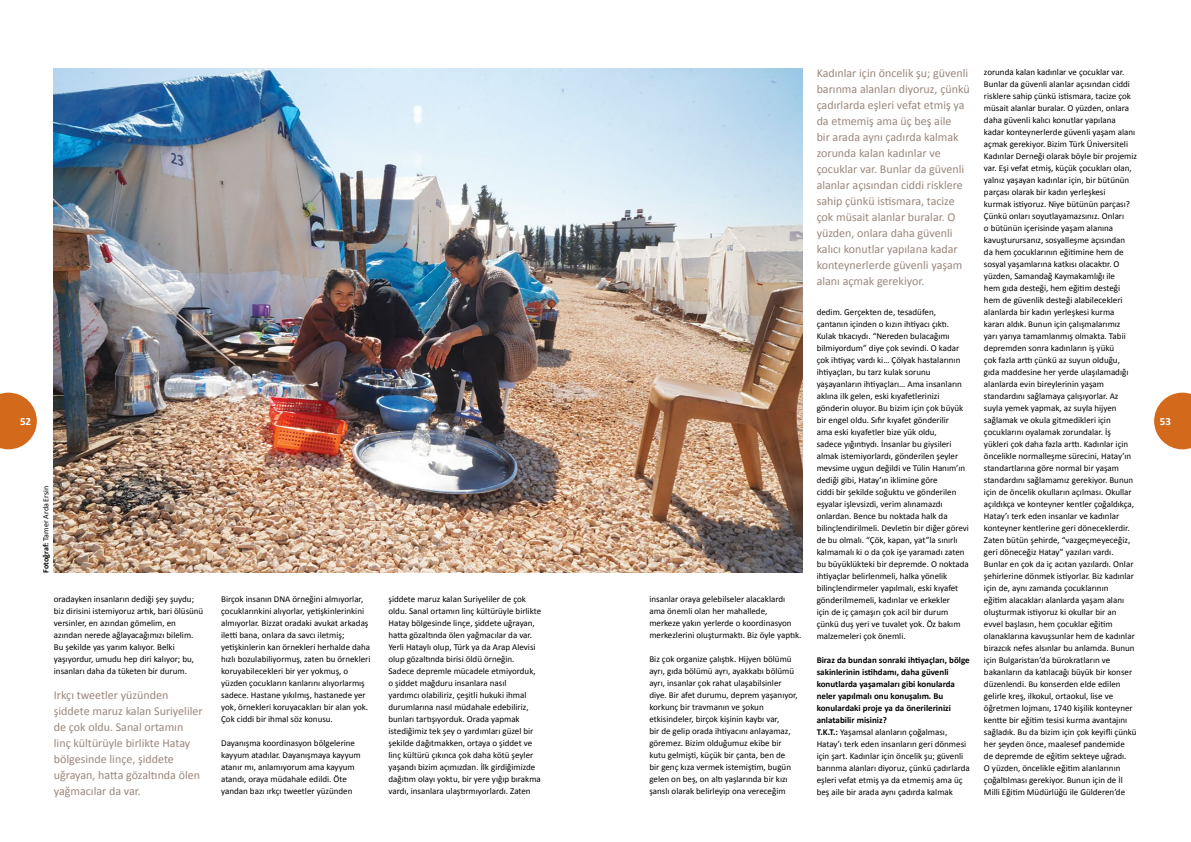
<style>
.page{position:relative;width:1191px;height:842px;background:#fff}
.page>*{position:absolute;margin:0;border:0;box-sizing:border-box;transform-origin:0 0}
.t1{font:12px/16px "Calibri";color:#99877d}
.t2{font:700 11px "Calibri";color:#fff}
.t3{font:9px/12px "Calibri";color:#000}
.t4{font:8px "Calibri";color:#000}
.s1{font-weight:700}
</style>
<div class="page">
<svg style="left:0;top:393px;width:37px;height:56px;background:#da8140"></svg>
<svg style="left:1154px;top:393px;width:37px;height:56px;background:#da8140"></svg>
<img style="left:54px;top:68px;width:748px;height:505px">
<p class="t3" style="left:984px;top:66px;width:155px">zorunda kalan kadınlar ve çocuklar var.<br>Bunlar da güvenli alanlar açısından ciddi risklere sahip çünkü istismara, tacize çok müsait alanlar buralar. O yüzden, onlara daha güvenli kalıcı konutlar yapılana kadar konteynerlerde güvenli yaşam alanı açmak gerekiyor. Bizim Türk Üniversiteli Kadınlar Derneği olarak böyle bir projemiz var. Eşi vefat etmiş, küçük çocukları olan, yalnız yaşayan kadınlar için, bir bütünün parçası olarak bir kadın yerleşkesi<br>kurmak istiyoruz. Niye bütünün parçası?<br>Çünkü onları soyutlayamazsınız. Onları<br>o bütünün içerisinde yaşam alanına kavuşturursanız, sosyalleşme açısından<br>da hem çocuklarının eğitimine hem de sosyal yaşamlarına katkısı olacaktır. O yüzden, Samandağ Kaymakamlığı ile<br>hem gıda desteği, hem eğitim desteği hem de güvenlik desteği alabilecekleri alanlarda bir kadın yerleşkesi kurma kararı aldık. Bunun için çalışmalarımız<br>yarı yarıya tamamlanmış olmakta. Tabii depremden sonra kadınların iş yükü<br>çok fazla arttı çünkü az suyun olduğu, gıda maddesine her yerde ulaşılamadığı alanlarda evin bireylerinin yaşam standardını sağlamaya çalışıyorlar. Az suyla yemek yapmak, az suyla hijyen sağlamak ve okula gitmedikleri için çocuklarını oyalamak zorundalar. İş yükleri çok daha fazla arttı. Kadınlar için öncelikle normalleşme sürecini, Hatay’ın standartlarına göre normal bir yaşam standardını sağlamamız gerekiyor. Bunun için de öncelik okulların açılması. Okullar açıldıkça ve konteyner kentler çoğaldıkça, Hatay’ı terk eden insanlar ve kadınlar konteyner kentlerine geri döneceklerdir.<br>Zaten bütün şehirde, “vazgeçmeyeceğiz, geri döneceğiz Hatay” yazıları vardı.<br>Bunlar en çok da iç acıtan yazılardı. Onlar şehirlerine dönmek istiyorlar. Biz kadınlar için de, aynı zamanda çocuklarının<br>eğitim alacakları alanlarda yaşam alanı oluşturmak istiyoruz ki okullar bir an evvel başlasın, hem çocuklar eğitim olanaklarına kavuşsunlar hem de kadınlar birazcık nefes alsınlar bu anlamda. Bunun için Bulgaristan’da bürokratların ve bakanların da katılacağı büyük bir konser düzenlendi. Bu konserden elde edilen gelirle kreş, ilkokul, ortaokul, lise ve öğretmen lojmanı, 1740 kişilik konteyner kentte bir eğitim tesisi kurma avantajını sağladık. Bu da bizim için çok keyifli çünkü her şeyden önce, maalesef pandemide<br>de depremde de eğitim sekteye uğradı.<br>O yüzden, öncelikle eğitim alanlarının çoğaltılması gerekiyor. Bunun için de İl Milli Eğitim Müdürlüğü ile Gülderen’de</p>
<p class="t1" style="left:816px;top:65px;width:155px">Kadınlar için öncelik şu; güvenli barınma alanları diyoruz, çünkü çadırlarda eşleri vefat etmiş ya da etmemiş ama üç beş aile<br>bir arada aynı çadırda kalmak zorunda kalan kadınlar ve çocuklar var. Bunlar da güvenli alanlar açısından ciddi risklere sahip çünkü istismara, tacize çok müsait alanlar buralar. O yüzden, onlara daha güvenli kalıcı konutlar yapılana kadar konteynerlerde güvenli yaşam alanı açmak gerekiyor.</p>
<p class="t3" style="left:816px;top:306px;width:154px">dedim. Gerçekten de, tesadüfen, çantanın içinden o kızın ihtiyacı çıktı.<br>Kulak tıkacıydı. “Nereden bulacağımı bilmiyordum” diye çok sevindi. O kadar çok ihtiyaç vardı ki… Çölyak hastalarının ihtiyaçları, bu tarz kulak sorunu yaşayanların ihtiyaçları… Ama insanların aklına ilk gelen, eski kıyafetlerinizi gönderin oluyor. Bu bizim için çok büyük bir engel oldu. Sıfır kıyafet gönderilir<br>ama eski kıyafetler bize yük oldu,<br>sadece yığıntıydı. İnsanlar bu giysileri almak istemiyorlardı, gönderilen şeyler mevsime uygun değildi ve Tülin Hanım’ın dediği gibi, Hatay’ın iklimine göre<br>ciddi bir şekilde soğuktu ve gönderilen eşyalar işlevsizdi, verim alınamazdı onlardan. Bence bu noktada halk da bilinçlendirilmeli. Devletin bir diğer görevi de bu olmalı. “Çök, kapan, yat”la sınırlı kalmamalı ki o da çok işe yaramadı zaten bu büyüklükteki bir depremde. O noktada ihtiyaçlar belirlenmeli, halka yönelik bilinçlendirmeler yapılmalı, eski kıyafet gönderilmemeli, kadınlar ve erkekler<br>için de iç çamaşırı çok acil bir durum çünkü duş yeri ve tuvalet yok. Öz bakım malzemeleri çok önemli.</p>
<p class="t3" style="left:816px;top:654px;width:155px"><span class="s1">Biraz da bundan sonraki ihtiyaçları, bölge sakinlerinin istihdamı, daha güvenli konutlarda yaşamaları gibi konularda neler yapılmalı onu konuşalım. Bu konulardaki proje ya da önerilerinizi anlatabilir misiniz?<br>T.K.T.:</span> Yaşamsal alanların çoğalması, Hatay’ı terk eden insanların geri dönmesi için şart. Kadınlar için öncelik şu; güvenli barınma alanları diyoruz, çünkü çadırlarda eşleri vefat etmiş ya da etmemiş ama üç beş aile bir arada aynı çadırda kalmak</p>
<p class="t2" style="left:20px;top:414px;width:13px">52</p>
<p class="t2" style="left:1159px;top:414px;width:13px">53</p>
<p class="t4" style="left:41px;top:573px;width:88px;rotate:-90deg"><span class="s1">Fotoğraf:</span> Tamer Arda Ersin</p>
<p class="t3" style="left:388px;top:593px;width:154px">şiddete maruz kalan Suriyeliler de çok oldu. Sanal ortamın linç kültürüyle birlikte Hatay bölgesinde linçe, şiddete uğrayan, hatta gözaltında ölen yağmacılar da var.<br>Yerli Hataylı olup, Türk ya da Arap Alevisi olup gözaltında birisi öldü örneğin.<br>Sadece depremle mücadele etmiyorduk, o şiddet mağduru insanlara nasıl<br>yardımcı olabiliriz, çeşitli hukuki ihmal durumlarına nasıl müdahale edebiliriz, bunları tartışıyorduk. Orada yapmak istediğimiz tek şey o yardımları güzel bir şekilde dağıtmakken, ortaya o şiddet ve linç kültürü çıkınca çok daha kötü şeyler yaşandı bizim açımızdan. İlk girdiğimizde dağıtım olayı yoktu, bir yere yığıp bırakma vardı, insanlara ulaştırmıyorlardı. Zaten</p>
<p class="t3" style="left:54px;top:593px;width:151px">oradayken insanların dediği şey şuydu; biz dirisini istemiyoruz artık, bari ölüsünü versinler, en azından gömelim, en azından nerede ağlayacağımızı bilelim.<br>Bu şekilde yas yarım kalıyor. Belki yaşıyordur, umudu hep diri kalıyor; bu, insanları daha da tüketen bir durum.</p>
<p class="t3" style="left:221px;top:593px;width:151px">Birçok insanın DNA örneğini almıyorlar, çocuklarınkini alıyorlar, yetişkinlerinkini almıyorlar. Bizzat oradaki avukat arkadaş iletti bana, onlara da savcı iletmiş; yetişkinlerin kan örnekleri herhalde daha hızlı bozulabiliyormuş, zaten bu örnekleri koruyabilecekleri bir yer yokmuş, o yüzden çocukların kanlarını alıyorlarmış sadece. Hastane yıkılmış, hastanede yer yok, örnekleri koruyacakları bir alan yok.<br>Çok ciddi bir ihmal söz konusu.</p>
<p class="t3" style="left:221px;top:737px;width:141px">Dayanışma koordinasyon bölgelerine kayyum atadılar. Dayanışmaya kayyum atanır mı, anlamıyorum ama kayyum atandı, oraya müdahale edildi. Öte yandan bazı ırkçı tweetler yüzünden</p>
<p class="t3" style="left:649px;top:593px;width:154px">insanlar oraya gelebilseler alacaklardı ama önemli olan her mahallede,<br>merkeze yakın yerlerde o koordinasyon merkezlerini oluşturmaktı. Biz öyle yaptık.</p>
<p class="t3" style="left:649px;top:653px;width:150px">Biz çok organize çalıştık. Hijyen bölümü ayrı, gıda bölümü ayrı, ayakkabı bölümü ayrı, insanlar çok rahat ulaşabilsinler diye. Bir afet durumu, deprem yaşanıyor, korkunç bir travmanın ve şokun etkisindeler, birçok kişinin kaybı var,<br>bir de gelip orada ihtiyacını anlayamaz, göremez. Bizim olduğumuz ekibe bir kutu gelmişti, küçük bir çanta, ben de<br>bir genç kıza vermek istemiştim, bugün gelen on beş, on altı yaşlarında bir kızı şanslı olarak belirleyip ona vereceğim</p>
<h1 class="t1" style="left:54px;top:687px;width:150px">Irkçı tweetler yüzünden şiddete maruz kalan Suriyeliler de çok oldu. Sanal ortamın linç kültürüyle birlikte Hatay bölgesinde linçe, şiddete uğrayan, hatta gözaltında ölen yağmacılar da var.</h1>
</div>
